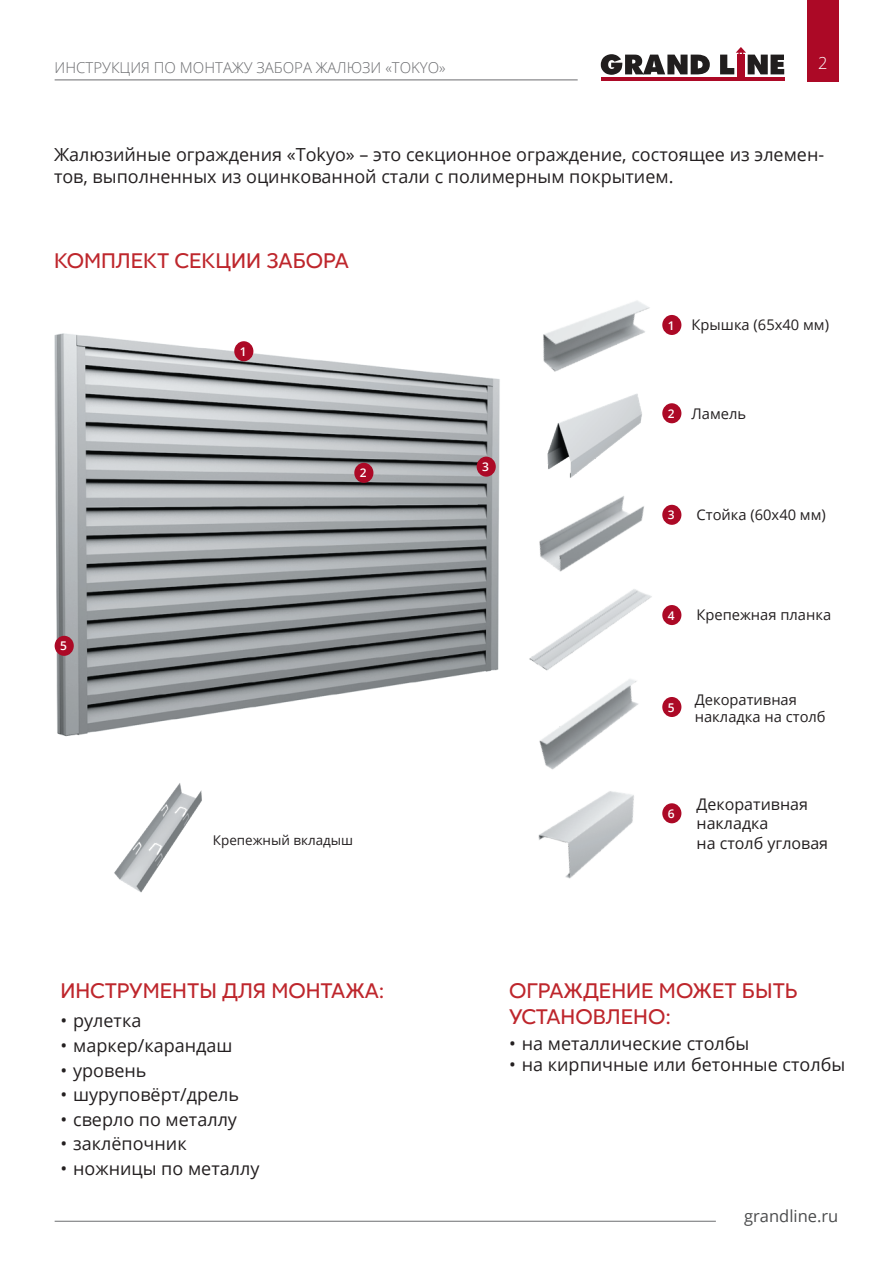
<style>
.page{position:relative;width:893px;height:1263px;background:#fff}
.page>*{position:absolute;margin:0;border:0;box-sizing:border-box;transform-origin:0 0}
.t1{font:21px/25.2px "Red Ring";color:#be262c}
.t2{font:18px/21.6px "Open Sans";color:#231f20}
.t3{font:16.5px "Open Sans";color:#4b4c4d}
.t4{font:300 16.5px "Open Sans";color:#fff}
.t5{font:16.05px/19.2px "Open Sans";color:#231f20}
.t6{font:300 15px "Open Sans";color:#6c6d70}
.t7{font:14.7px/17.7px "Open Sans";color:#231f20}
.t8{font:13.35px "Open Sans";color:#231f20}
.t9{font:600 12px "Open Sans";color:#fff}
</style>
<div class="page">
<div style="left:807px;top:0;width:31px;height:81px;background:#ac0926"></div>
<div style="left:737px;top:55px;width:7px;height:24px;background:#ac0926"></div>
<hr style="left:601px;top:77px;width:183px;height:3px;background:#ac0926">
<svg style="left:601px;top:54px;width:109px;height:21px"></svg>
<svg style="left:720px;top:47px;width:64px;height:27px"></svg>
<hr style="left:55px;top:80px;width:523px;height:1px;background:#6c6d70">
<hr style="left:55px;top:1221px;width:661px;height:1px;background:#6c6d70">
<img style="left:539px;top:679px;width:99px;height:91px">
<img style="left:539px;top:496px;width:105px;height:76px">
<img style="left:543px;top:300px;width:107px;height:72px">
<img style="left:54px;top:333px;width:446px;height:404px">
<img style="left:538px;top:791px;width:96px;height:88px">
<img style="left:547px;top:394px;width:95px;height:84px">
<img style="left:529px;top:589px;width:123px;height:82px">
<div style="left:234px;top:341px;width:19px;height:20px;background:#ac0926;border-radius:50%"></div>
<div style="left:662px;top:315px;width:19px;height:20px;background:#ac0926;border-radius:50%"></div>
<div style="left:354px;top:463px;width:19px;height:20px;background:#ac0926;border-radius:50%"></div>
<div style="left:662px;top:403px;width:19px;height:20px;background:#ac0926;border-radius:50%"></div>
<div style="left:662px;top:505px;width:19px;height:20px;background:#ac0926;border-radius:50%"></div>
<div style="left:662px;top:605px;width:19px;height:20px;background:#ac0926;border-radius:50%"></div>
<div style="left:662px;top:697px;width:19px;height:20px;background:#ac0926;border-radius:50%"></div>
<div style="left:55px;top:636px;width:19px;height:20px;background:#ac0926;border-radius:50%"></div>
<div style="left:662px;top:803px;width:19px;height:20px;background:#ac0926;border-radius:50%"></div>
<div style="left:477px;top:457px;width:19px;height:20px;background:#ac0926;border-radius:50%"></div>
<img style="left:114px;top:783px;width:88px;height:110px">
<p class="t6" style="left:55px;top:58px;width:393px">ИНСТРУКЦИЯ ПО МОНТАЖУ ЗАБОРА ЖАЛЮЗИ «TOKYO»</p>
<p class="t4" style="left:818px;top:52px;width:11px">2</p>
<p class="t2" style="left:54px;top:143px;width:772px">Жалюзийные ограждения «Tokyo» – это секционное ограждение, состоящее из элемен&shy;тов, выполненных из оцинкованной стали с полимерным покрытием.</p>
<p class="t1" style="left:54px;top:248px;width:296px">КОМПЛЕКТ СЕКЦИИ ЗАБОРА</p>
<p class="t9" style="left:60px;top:638px;width:8px">5</p>
<p class="t9" style="left:240px;top:343px;width:8px">1</p>
<p class="t9" style="left:360px;top:465px;width:8px">2</p>
<p class="t8" style="left:213px;top:831px;width:142px">Крепежный вкладыш</p>
<p class="t1" style="left:60px;top:978px;width:326px">ИНСТРУМЕНТЫ ДЛЯ МОНТАЖА:</p>
<p class="t2" style="left:60px;top:1009px;width:82px">• рулетка</p>
<p class="t2" style="left:60px;top:1034px;width:174px">• маркер/карандаш</p>
<p class="t2" style="left:60px;top:1059px;width:88px">• уровень</p>
<p class="t2" style="left:60px;top:1083px;width:180px">• шуруповёрт/дрель</p>
<p class="t2" style="left:60px;top:1108px;width:178px">• сверло по металлу</p>
<p class="t2" style="left:60px;top:1133px;width:128px">• заклёпочник</p>
<p class="t2" style="left:60px;top:1157px;width:201px">• ножницы по металлу</p>
<p class="t9" style="left:482px;top:459px;width:8px">3</p>
<p class="t9" style="left:668px;top:317px;width:8px">1</p>
<p class="t7" style="left:692px;top:316px;width:139px">Крышка (65х40 мм)</p>
<p class="t9" style="left:668px;top:405px;width:8px">2</p>
<p class="t7" style="left:692px;top:404px;width:56px">Ламель</p>
<p class="t9" style="left:668px;top:507px;width:8px">3</p>
<p class="t7" style="left:696px;top:505px;width:131px">Cтойка (60х40 мм)</p>
<p class="t9" style="left:668px;top:607px;width:8px">4</p>
<p class="t7" style="left:696px;top:606px;width:136px">Крепежная планка</p>
<p class="t9" style="left:668px;top:699px;width:8px">5</p>
<p class="t7" style="left:695px;top:690px;width:132px">Декоративная накладка на столб</p>
<p class="t9" style="left:668px;top:805px;width:8px">6</p>
<p class="t5" style="left:696px;top:794px;width:133px">Декоративная накладка<br>на столб угловая</p>
<p class="t1" style="left:509px;top:978px;width:290px">ОГРАЖДЕНИЕ МОЖЕТ БЫТЬ<br>УСТАНОВЛЕНО:</p>
<p class="t2" style="left:509px;top:1032px;width:242px">• на металлические столбы</p>
<p class="t2" style="left:509px;top:1053px;width:338px">• на кирпичные или бетонные столбы</p>
<p class="t3" style="left:744px;top:1204px;width:96px">grandline.ru</p>
</div>
